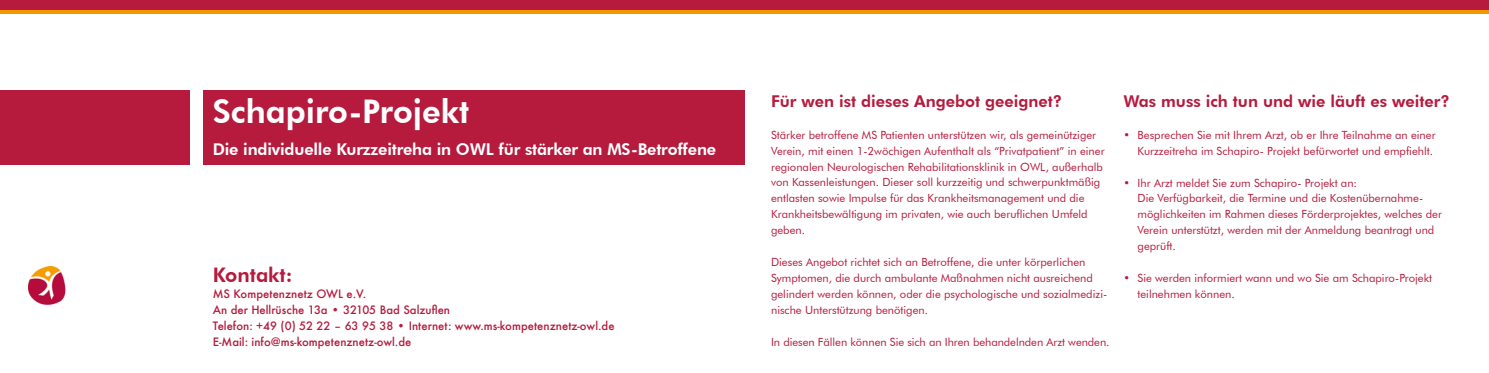
<style>
.page{position:relative;width:1489px;height:373px;background:#fff}
.page>*{position:absolute;margin:0;border:0;box-sizing:border-box;transform-origin:0 0}
.t1{font:800 32.5px "Futura BT";color:#fff}
.t2{font:800 20px "Futura BT";color:#b61a3d}
.t3{font:800 16.25px "Futura BT";color:#b61a3d}
.t4{font:800 16.25px "Futura BT";letter-spacing:-.01em;color:#fff}
.t5{font:11.25px/16px "Futura BT";color:#b61a3d}
.t6{font:500 11.25px/16px "Futura";color:#b61a3d}
</style>
<div class="page">
<img style="left:28px;top:266px;width:38px;height:38px">
<div style="left:203px;top:90px;width:541px;height:75px;background:#b61a3d"></div>
<div style="left:744px;top:0;width:744px;height:11px;background:#b61a3d"></div>
<hr style="left:744px;top:11px;width:744px;height:3px;background:#f49600">
<div style="left:0;top:90px;width:189px;height:75px;background:#b61a3d"></div>
<div style="left:0;top:0;width:744px;height:11px;background:#b61a3d"></div>
<hr style="left:0;top:11px;width:744px;height:3px;background:#f49600">
<h1 class="t1" style="left:213px;top:91px;width:258px">Schapiro-Projekt</h1>
<h3 class="t4" style="left:213px;top:138px;width:505px">Die individuelle Kurzzeitreha in OWL für stärker an MS-Betroffene</h3>
<h2 class="t2" style="left:213px;top:262px;width:81px">Kontakt:</h2>
<p class="t6" style="left:213px;top:285px;width:403px">MS Kompetenznetz OWL e.V.<br>An der Hellrüsche 13a • 32105 Bad Salzuflen<br>Telefon: +49 (0) 52 22 – 63 95 38 • Internet: www.ms-kompetenznetz-owl.de E-Mail: info@ms-kompetenznetz-owl.de</p>
<h3 class="t3" style="left:771px;top:91px;width:293px">Für wen ist dieses Angebot geeignet?</h3>
<p class="t5" style="left:771px;top:126px;width:335px">Stärker betroffene MS Patienten unterstützen wir, als gemeinütziger Verein, mit einen 1-2wöchigen Aufenthalt als “Privatpatient” in einer regionalen Neurologischen Rehabilitationsklinik in OWL, außerhalb von Kassenleistungen. Dieser soll kurzzeitig und schwerpunktmäßig entlasten sowie Impulse für das Krankheitsmanagement und die Krankheitsbewältigung im privaten, wie auch beruflichen Umfeld geben.</p>
<p class="t5" style="left:771px;top:254px;width:337px">Dieses Angebot richtet sich an Betroffene, die unter körperlichen Symptomen, die durch ambulante Maßnahmen nicht ausreichend gelindert werden können, oder die psychologische und sozialmedizi&shy;nische Unterstützung benötigen.</p>
<p class="t5" style="left:771px;top:333px;width:340px">In diesen Fällen können Sie sich an Ihren behandelnden Arzt wenden.</p>
<h3 class="t3" style="left:1123px;top:91px;width:328px">Was muss ich tun und wie läuft es weiter?</h3>
<p class="t5" style="left:1123px;top:126px;width:314px;text-align:right">• Besprechen Sie mit Ihrem Arzt, ob er Ihre Teilnahme an einer<br>Kurzzeitreha im Schapiro- Projekt befürwortet und empfiehlt.</p>
<p class="t5" style="left:1137px;top:174px;width:306px;text-indent:-14px">• Ihr Arzt meldet Sie zum Schapiro- Projekt an:<br>Die Verfügbarkeit, die Termine und die Kostenübernahme&shy;möglichkeiten im Rahmen dieses Förderprojektes, welches der Verein unterstützt, werden mit der Anmeldung beantragt und geprüft.</p>
<p class="t5" style="left:1137px;top:270px;width:296px;text-indent:-14px">• Sie werden informiert wann und wo Sie am Schapiro-Projekt teilnehmen können.</p>
</div>
